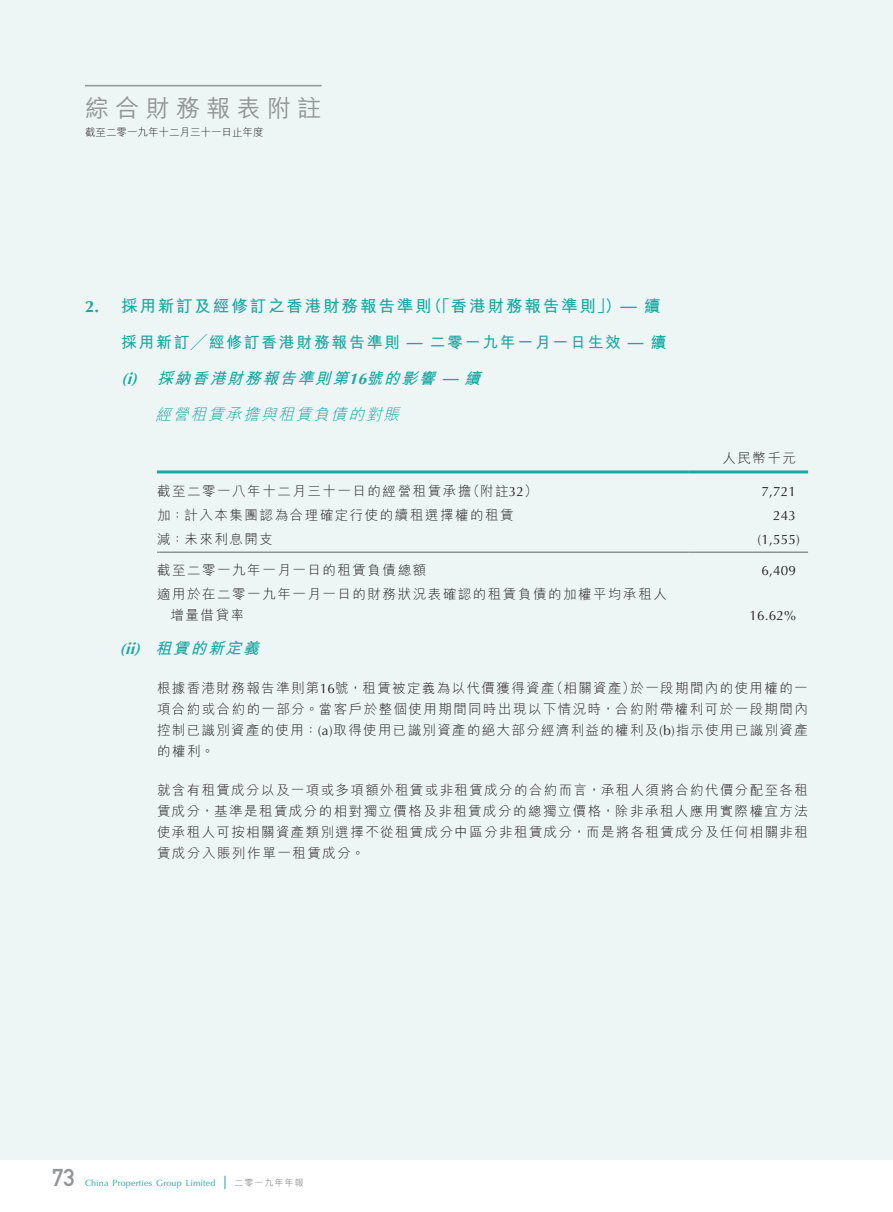
<style>
.page{position:relative;width:893px;height:1212px;background:#fff}
.page>*{position:absolute;margin:0;border:0;box-sizing:border-box;transform-origin:0 0}
.t1{font:500 24px "M Hei HK";letter-spacing:.265em;color:#939598}
.t2{font:24px "DIN Mittelschrift Std";color:#939598}
._03_H1{font:700 16.5px "M Hei HK";letter-spacing:.115em;color:#1aa8a2}
._03_H1-2{font:700 16.5px "Optima LT Std";color:#1aa8a2}
._04___H2{font:700 15.75px "M Hei HK";letter-spacing:.115em;color:#1aa8a2}
._05_____H3{font:italic 700 15.75px "M Hei HK";color:#1aa8a2}
._06_______H4{font:italic 300 15.75px "M Hei HK";color:#1aa8a2}
._05_____H3-2{font:italic 700 15.75px "Optima LT Std";color:#1aa8a2}
._13_____P4{font:300 13.5px/21px "M Hei HK";letter-spacing:.105em;color:#231f20}
._15_Table_Stub{font:300 13.5px "M Hei HK";letter-spacing:.115em;color:#231f20}
._01_Body_Text{font:13.5px "Optima LT Std";letter-spacing:.015em;color:#231f20}
._01_Body_Text-2{font:300 13.5px "M Hei HK";letter-spacing:.115em;color:#231f20}
.t3{font:300 10.5px "M Hei HK";color:#231f20}
.t4{font:9px "Optima LT Std";letter-spacing:.015em;color:#1aa8a2}
.t5{font:300 9px "M Hei HK";letter-spacing:.115em;color:#6c6d70}
.s1{font-family:"Optima LT Std"}
.s2{font-family:"Optima LT Std";font-weight:400}
</style>
<div class="page">
<div style="left:0;top:0;width:893px;height:1159px;background:#edf6f5"></div>
<hr style="left:85px;top:85px;width:237px;height:1px;background:#939598">
<svg style="left:225px;top:1176px;width:1px;height:13px"></svg>
<hr style="left:157px;top:470px;width:531px;height:3px;background:#1aa8a2">
<hr style="left:688px;top:470px;width:120px;height:3px;background:#1aa8a2">
<hr style="left:157px;top:551px;width:531px;height:2px;background:#939598">
<hr style="left:688px;top:551px;width:120px;height:2px;background:#939598">
<h1 class="t1" style="left:85px;top:91px;width:238px">綜合財務報表附註</h1>
<p class="t3" style="left:85px;top:124px;width:180px">截至二零一九年十二月三十一日止年度</p>
<p class="_03_H1-2" style="left:85px;top:297px;width:15px">2.</p>
<p class="_03_H1" style="left:121px;top:294px;width:312px">採用新訂及經修訂之香港財務報告準則</p>
<p class="_03_H1" style="left:426px;top:294px;width:236px">（「香港財務報告準則」） <span class="s1">—</span> 續</p>
<p class="_04___H2" style="left:121px;top:331px;width:547px">採用新訂╱經修訂香港財務報告準則 <span class="s1">—</span> 二零一九年一月一日生效 <span class="s1">—</span> 續</p>
<p class="_05_____H3" style="left:366px;top:367px;width:121px">號的影響 <span class="s1">—</span> 續</p>
<p class="_05_____H3" style="left:157px;top:367px;width:198px">採納香港財務報告準則第</p>
<p class="_05_____H3-2" style="left:121px;top:370px;width:17px">i(</p>
<p class="_05_____H3-2" style="left:131px;top:370px;width:12px">)</p>
<p class="_05_____H3-2" style="left:348px;top:370px;width:24px">16</p>
<p class="_05_____H3-2" style="left:125px;top:639px;width:16px">ii</p>
<p class="_05_____H3-2" style="left:119px;top:639px;width:27px">( )</p>
<p class="_06_______H4" style="left:155px;top:404px;width:251px">經營租賃承擔與租賃負債的對賬</p>
<p class="_15_Table_Stub" style="left:466px;top:481px;width:73px">（附註<span class="s2">32</span>(</p>
<p class="_15_Table_Stub" style="left:157px;top:481px;width:316px">截至二零一八年十二月三十一日的經營租賃承擔</p>
<p class="_15_Table_Stub" style="left:157px;top:505px;width:358px">加：計入本集團認為合理確定行使的續租選擇權的租賃</p>
<p class="_15_Table_Stub" style="left:157px;top:529px;width:118px">減：未來利息開支</p>
<p class="_15_Table_Stub" style="left:157px;top:561px;width:271px">截至二零一九年一月一日的租賃負債總額</p>
<p class="_15_Table_Stub" style="left:157px;top:585px;width:511px">適用於在二零一九年一月一日的財務狀況表確認的租賃負債的加權平均承租人</p>
<p class="_15_Table_Stub" style="left:171px;top:606px;width:75px">增量借貸率</p>
<p class="_05_____H3" style="left:155px;top:637px;width:110px">租賃的新定義</p>
<p class="_01_Body_Text-2" style="left:722px;top:448px;width:75px">人民幣千元</p>
<p class="_01_Body_Text" style="left:762px;top:483px;width:36px">7,721</p>
<p class="_01_Body_Text" style="left:773px;top:507px;width:24px">243</p>
<p class="_01_Body_Text" style="left:757px;top:531px;width:44px">)1,555(</p>
<p class="_01_Body_Text" style="left:762px;top:563px;width:36px">6,409</p>
<p class="_01_Body_Text" style="left:749px;top:608px;width:48px">16.62%</p>
<p class="_13_____P4" style="left:550px;top:677px;width:87px">（相關資產）</p>
<p class="_13_____P4" style="left:157px;top:677px;width:652px">根據香港財務報告準則第<span class="s2">16</span>號，租賃被定義為以代價獲得資產<br>項合約或合約的一部分。當客戶於整個使用期間同時出現以下情況時，合約附帶權利可於一段期間內控制已識別資產的使用： <span class="s2">)a(</span> 取得使用已識別資產的絕大部分經濟利益的權利及 <span class="s2">)b(</span> 指示使用已識別資產的權利。</p>
<p class="_13_____P4" style="left:157px;top:779px;width:652px;text-align:justify">就含有租賃成分以及一項或多項額外租賃或非租賃成分的合約而言，承租人須將合約代價分配至各租賃成分，基準是租賃成分的相對獨立價格及非租賃成分的總獨立價格，除非承租人應用實際權宜方法使承租人可按相關資產類別選擇不從租賃成分中區分非租賃成分，而是將各租賃成分及任何相關非租賃成分入賬列作單一租賃成分。</p>
<p class="_13_____P4" style="left:630px;top:677px;width:179px">於一段期間內的使用權的一</p>
<h1 class="t2" style="left:52px;top:1163px;width:25px">73</h1>
<p class="t4" style="left:85px;top:1177px;width:132px">China Properties Group Limited</p>
<p class="t5" style="left:234px;top:1176px;width:71px">二零一九年年報</p>
</div>
